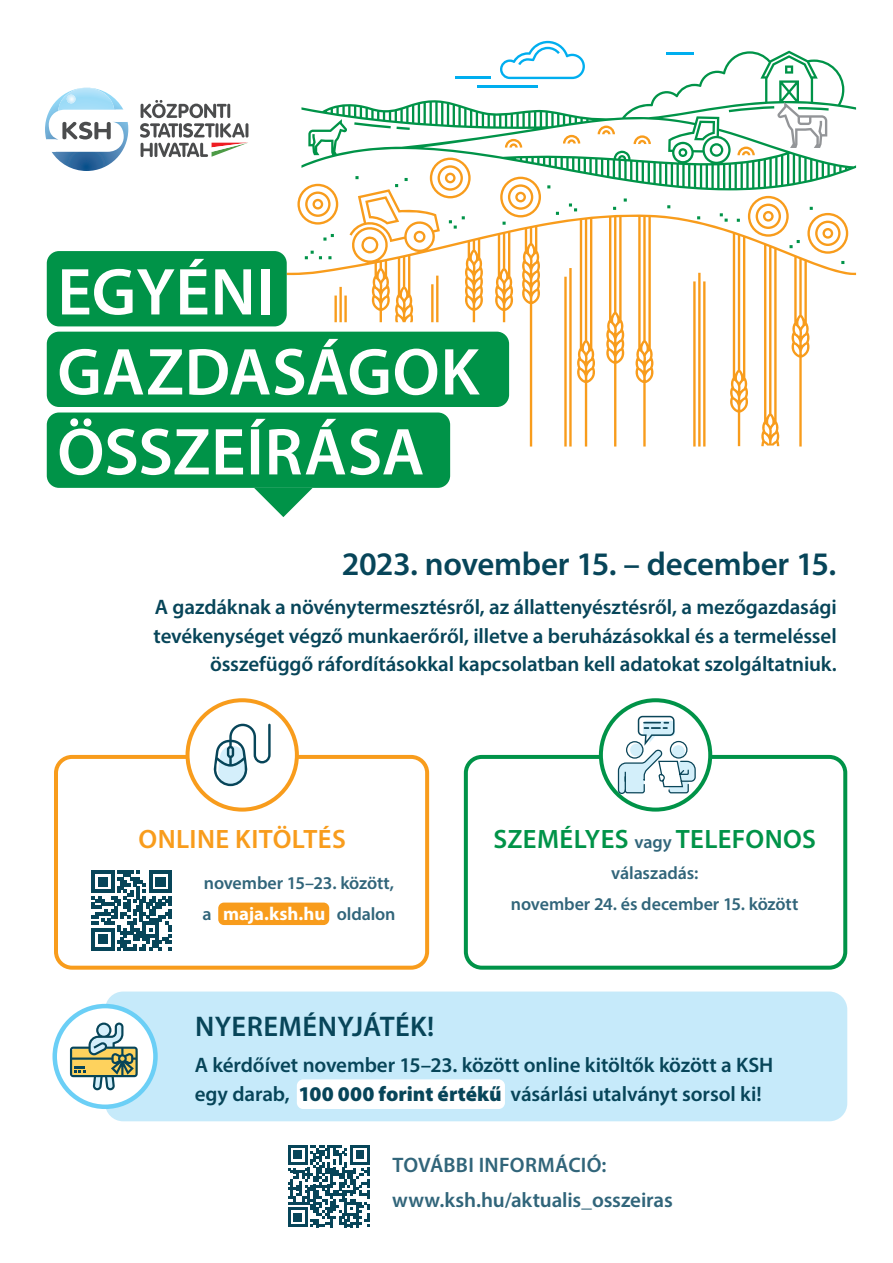
<style>
.page{position:relative;width:893px;height:1263px;background:#fff}
.page>*{position:absolute;margin:0;border:0;box-sizing:border-box;transform-origin:0 0}
.t1{font:600 66.9px/79.9px "Myriad Pro";letter-spacing:.005em;color:#fff}
.t2{font:600 33px "Myriad Pro";letter-spacing:-.01em;color:#074559}
.t3{font:600 28.5px "Myriad Pro";letter-spacing:.015em;color:#074559}
.t4{font:600 26.7px "Myriad Pro";letter-spacing:.015em;color:#009348}
.t5{font:600 26.7px "Myriad Pro";letter-spacing:.015em;color:#f89c1c}
.t6{font:600 21px/28.5px "Myriad Pro";letter-spacing:-.005em;color:#074559}
.t7{font:600 21px/34.5px "Myriad Pro";letter-spacing:-.005em;color:#31657a}
.t8{font:700 18.6px "Myriad Pro";color:#fff}
.t9{font:600 18px/30.6px "Myriad Pro";letter-spacing:-.005em;color:#31657a;text-align:center}
.s1{font-weight:600;font-size:18px;color:#31657a}
.s2{font-size:18px;color:#31657a}
.s3{font-weight:900}
</style>
<div class="page">
<div style="left:464px;top:755px;width:383px;height:215px;border:4px solid #009348;border-radius:16px"></div>
<div style="left:105px;top:991px;width:742px;height:130px;background:#c6eafa;border-radius:18px"></div>
<svg style="left:45px;top:88px;width:83px;height:83px"></svg>
<svg style="left:140px;top:100px;width:108px;height:57px"></svg>
<svg style="left:529px;top:41px;width:37px;height:10px"></svg>
<svg style="left:287px;top:190px;width:569px;height:256px"></svg>
<svg style="left:301px;top:51px;width:555px;height:139px"></svg>
<svg style="left:729px;top:102px;width:100px;height:53px"></svg>
<div style="left:54px;top:755px;width:375px;height:215px;border:4px solid #f89c1c;border-radius:16px"></div>
<div style="left:188px;top:700px;width:109px;height:110px;background:#fff;border-radius:50%"></div>
<div style="left:186px;top:698px;width:113px;height:114px;border:4px solid #f89c1c;border-radius:50%"></div>
<svg style="left:55px;top:1006px;width:100px;height:101px;fill:#fff"></svg>
<div style="left:53px;top:1004px;width:105px;height:105px;border:4px solid #6bcff6;border-radius:50%"></div>
<svg style="left:601px;top:700px;width:109px;height:110px"></svg>
<div style="left:599px;top:698px;width:113px;height:114px;border:4px solid #009348;border-radius:50%"></div>
<div style="left:218px;top:902px;width:111px;height:23px;background:#f89c1c;border-radius:6px"></div>
<div style="left:47px;top:412px;width:403px;height:76px;background:#009348;border-radius:12px"></div>
<div style="left:47px;top:251px;width:240px;height:75px;background:#009348;border-radius:12px"></div>
<div style="left:47px;top:332px;width:462px;height:75px;background:#009348;border-radius:12px"></div>
<svg style="left:254px;top:488px;width:59px;height:29px"></svg>
<svg style="left:213px;top:724px;width:58px;height:62px"></svg>
<svg style="left:70px;top:1022px;width:68px;height:68px"></svg>
<div style="left:297px;top:1079px;width:208px;height:30px;background:#fff;border-radius:6px"></div>
<svg style="left:617px;top:716px;width:79px;height:79px"></svg>
<svg style="left:92px;top:871px;width:80px;height:79px"></svg>
<svg style="left:288px;top:1145px;width:82px;height:82px"></svg>
<h1 class="t1" style="left:57px;top:250px;width:424px">EGYÉNI<br>GAZDASÁGOK</h1>
<h1 class="t1" style="left:57px;top:410px;width:369px">ÖSSZEÍRÁSA</h1>
<h2 class="t2" style="left:342px;top:543px;width:496px">2023. november 15. – december 15.</h2>
<p class="t6" style="left:154px;top:592px;width:685px;text-align:right">A gazdáknak a növénytermesztésről, az állattenyésztésről, a mezőgazdasági tevékenységet végző munkaerőről, illetve a beruházásokkal és a termeléssel összefüggő ráfordításokkal kapcsolatban kell adatokat szolgáltatniuk.</p>
<p class="t5" style="left:139px;top:822px;width:209px">ONLINE KITÖLTÉS</p>
<p class="t9" style="left:204px;top:867px;width:192px">november 15–23. között,</p>
<p class="t8" style="left:202px;top:901px;width:195px"><span class="s1">a</span> maja.ksh.hu <span class="s1">oldalon</span></p>
<p class="t4" style="left:493px;top:822px;width:324px">SZEMÉLYES <span class="s2">vagy</span> TELEFONOS</p>
<p class="t9" style="left:511px;top:857px;width:289px">válaszadás:<br>november 24. és december 15. között</p>
<h3 class="t3" style="left:195px;top:1008px;width:241px">NYEREMÉNYJÁTÉK!</h3>
<p class="t6" style="left:195px;top:1050px;width:580px">A kérdőívet november 15–23. között online kitöltők között a KSH egy darab, <span class="s3">100 000 forint értékű</span> vásárlási utalványt sorsol ki!</p>
<p class="t7" style="left:392px;top:1147px;width:282px">TOVÁBBI INFORMÁCIÓ: www.ksh.hu/aktualis_osszeiras</p>
</div>
